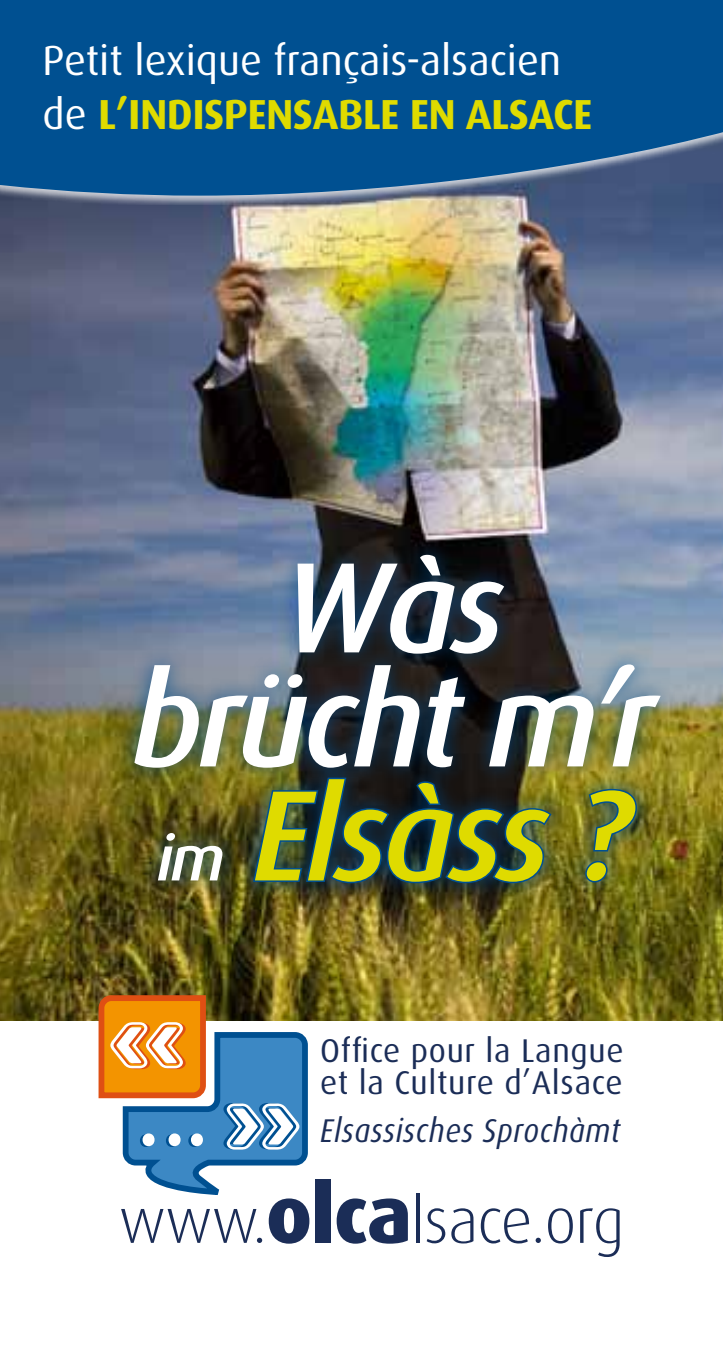
<style>
.page{position:relative;width:723px;height:1361px;background:#fff}
.page>*{position:absolute;margin:0;border:0;box-sizing:border-box;transform-origin:0 0}
.t1{font:italic 500 129px/114px "Dax";letter-spacing:-.04em;color:#fff;text-align:center}
.t2{font:300 63px "Dax";letter-spacing:-.015em;color:#1b2d57}
.t3{font:42px/54px "Dax";color:#fff}
.t4{font:33px/33px "Dax";letter-spacing:.02em;color:#1b2d57}
.t5{font:italic 33px "Dax";letter-spacing:.02em;color:#1b2d57;scale:.9 1}
.s1{font-weight:700;color:#dfdb00}
.s2{font-size:63px}
.s3{color:#dfdb00}
.s4{font-weight:800;font-size:80.7px}
</style>
<div class="page">
<img style="left:0;top:205px;width:723px;height:815px">
<div style="left:114px;top:534px;width:561px;height:365px;background:#005091;opacity:.75"></div>
<img style="left:251px;top:775px;width:303px;height:110px">
<svg style="left:584px;top:787px;width:54px;height:97px"></svg>
<div style="left:0;top:0;width:723px;height:205px;background:#fff;opacity:.75"></div>
<svg style="left:0;top:0;width:723px;height:196px;fill:#005091"></svg>
<svg style="left:96px;top:992px;width:215px;height:203px"></svg>
<p class="t3" style="left:43px;top:34px;width:551px">Petit lexique français-alsacien de <span class="s1">L’INDISPENSABLE EN ALSACE</span></p>
<h1 class="t1" style="left:132px;top:552px;width:525px">Wàs brücht m’r <span class="s2">im</span> <span class="s3">Elsàss ?</span></h1>
<p class="t4" style="left:320px;top:1034px;width:305px">Office pour la Langue et la Culture d’Alsace</p>
<p class="t5" style="left:320px;top:1112px;width:335px">Elsassisches Sprochàmt</p>
<h2 class="t2" style="left:118px;top:1186px;width:507px">www.<span class="s4">olca</span>lsace.org</h2>
</div>
